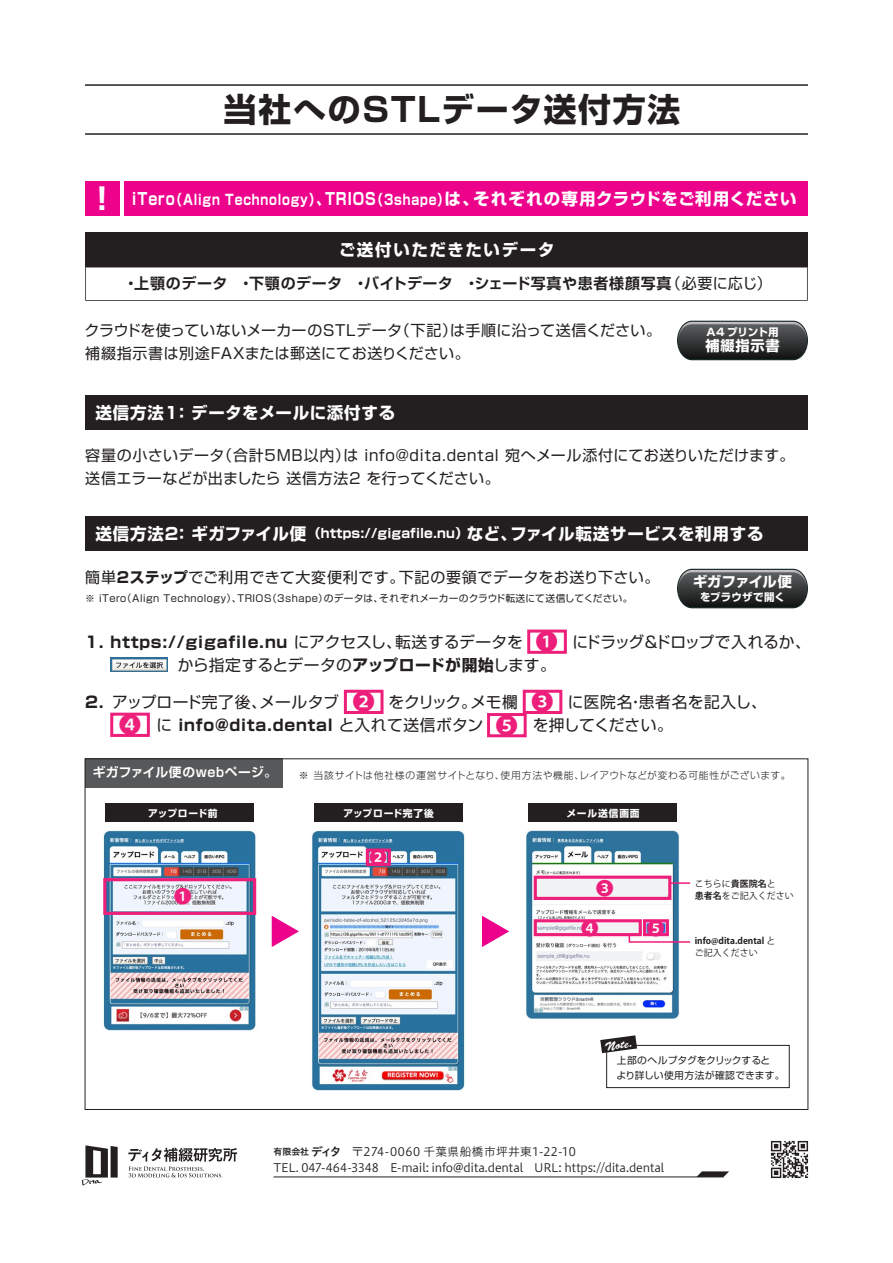
<style>
.page{position:relative;width:893px;height:1263px;background:#fff}
.page>*{position:absolute;margin:0;border:0;box-sizing:border-box;transform-origin:0 0}
.t1{font:700 33px "Shin Go Upr";letter-spacing:.05em;color:#231f20}
.t2{font:22.5px "Koz Go Pr 6 N";color:#ee1e7b}
.t3{font:18px "Koz Go Pr 6 N";color:#ee1e7b}
.t4{font:700 16.5px "Shin Go Upr";letter-spacing:.05em;color:#fff}
.t5{font:700 16.5px "Shin Go Upr";letter-spacing:.07em;color:#fff;scale:.8 1}
.t6{font:700 16.5px "Shin Go Upr";letter-spacing:.1em;color:#fff}
.t7{font:15.75px/23.2px "Shin Go Upr";color:#231f20}
.t8{font:15px/23.2px "Shin Go Upr";letter-spacing:.025em;color:#231f20}
.t9{font:700 15px "Shin Go Upr De";letter-spacing:.04em;color:#231f20}
.t10{font:700 14.25px "Shin Go Upr";letter-spacing:-.02em;color:#fff}
.t11{font:700 14.25px "Shin Go Upr";letter-spacing:.03em;color:#fff}
.t12{font:700 12.75px "Shin Go Upr De";letter-spacing:.05em;color:#fff}
.t13{font:12.15px "Brush Script Std";color:#fff;scale:1.05 1}
.t14{font:11.7px/15.8px "Hiragino UD Sans Std N W3";letter-spacing:-.015em;color:#231f20}
.t15{font:700 10.5px "Shin Go Upr";letter-spacing:.005em;color:#fff}
.t16{font:9.75px "Shin Go Upr";letter-spacing:.04em;color:#231f20}
.t17{font:300 9.75px "Shin Go Upr";letter-spacing:.065em;color:#231f20}
.t18{font:9.75px/15px "Shin Go Upr";letter-spacing:.005em;color:#231f20}
.t19{font:700 9.75px "Shin Go Upr";letter-spacing:.07em;color:#fff}
.t20{font:700 9.75px "Shin Go Upr";letter-spacing:.035em;color:#fff}
.t21{font:700 9.75px "Shin Go Upr";letter-spacing:.09em;color:#fff}
.t22{font:700 9px/12px "Koz Go Pr 6 N";color:#231f20}
.t23{font:9px/12px "Koz Go Pr 6 N";color:#231f20}
.s1{font-size:30px}
.s2{font-size:14.25px}
.s3{font-family:"Shin Go Upr";font-weight:400}
.s4{font-size:12.75px}
.s5{font-weight:700}
.s6{font-weight:400}
.s7{font-family:"Hiragino UD Sans Std N W6";font-size:9px}
.s8{font-family:"Hiragino UD Sans Std N W6"}
</style>
<div class="page">
<div style="left:124px;top:182px;width:684px;height:34px;background:#ed028c"></div>
<svg style="left:85px;top:267px;width:723px;height:34px"></svg>
<div style="left:527px;top:629px;width:40px;height:25px;border:3px solid #ee1e7b"></div>
<div style="left:344px;top:690px;width:39px;height:24px;border:3px solid #ee1e7b"></div>
<div style="left:523px;top:690px;width:39px;height:24px;border:3px solid #ee1e7b"></div>
<div style="left:110px;top:713px;width:40px;height:24px;border:3px solid #ee1e7b"></div>
<div style="left:487px;top:713px;width:40px;height:24px;border:3px solid #ee1e7b"></div>
<img style="left:111px;top:657px;width:57px;height:15px">
<div style="left:85px;top:182px;width:34px;height:34px;background:#ed028c"></div>
<div style="left:85px;top:233px;width:723px;height:34px;background:#231f20"></div>
<div style="left:85px;top:396px;width:723px;height:34px;background:#231f20"></div>
<div style="left:85px;top:516px;width:723px;height:34px;background:#231f20"></div>
<hr style="left:85px;top:133px;width:723px;height:2px;background:#231f20">
<hr style="left:85px;top:84px;width:723px;height:2px;background:#231f20">
<img style="left:770px;top:1140px;width:39px;height:39px">
<hr style="left:274px;top:1177px;width:450px;height:1px;background:#231f20">
<svg style="left:696px;top:1171px;width:33px;height:6px"></svg>
<svg style="left:128px;top:1147px;width:109px;height:30px"></svg>
<svg style="left:82px;top:1145px;width:36px;height:40px"></svg>
<svg style="left:677px;top:569px;width:131px;height:39px;background:#464849"></svg>
<svg style="left:677px;top:321px;width:131px;height:39px;background:#464849"></svg>
<div style="left:85px;top:759px;width:198px;height:29px;background:#57585a"></div>
<div style="left:105px;top:803px;width:149px;height:19px;background:#231f20"></div>
<img style="left:103px;top:830px;width:154px;height:201px">
<div style="left:528px;top:803px;width:149px;height:19px;background:#231f20"></div>
<img style="left:526px;top:830px;width:154px;height:189px">
<div style="left:314px;top:803px;width:149px;height:19px;background:#231f20"></div>
<img style="left:312px;top:830px;width:153px;height:261px">
<svg style="left:272px;top:916px;width:27px;height:31px"></svg>
<svg style="left:482px;top:916px;width:27px;height:31px"></svg>
<div style="left:103px;top:878px;width:153px;height:37px;border:3px solid #ee1e7b"></div>
<div style="left:534px;top:919px;width:108px;height:17px;border:3px solid #ee1e7b"></div>
<div style="left:534px;top:876px;width:137px;height:24px;border:3px solid #ee1e7b"></div>
<div style="left:643px;top:919px;width:26px;height:17px;border:3px solid #ee1e7b"></div>
<div style="left:649px;top:921px;width:14px;height:13px;background:#fff;border-radius:50%"></div>
<div style="left:583px;top:921px;width:14px;height:14px;background:#fff;border-radius:50%"></div>
<div style="left:598px;top:881px;width:14px;height:14px;background:#fff;border-radius:50%"></div>
<div style="left:366px;top:848px;width:25px;height:18px;border:3px solid #ee1e7b"></div>
<div style="left:371px;top:850px;width:14px;height:14px;background:#fff;border-radius:50%"></div>
<div style="left:176px;top:890px;width:14px;height:13px;background:#fff;border-radius:50%"></div>
<hr style="left:670px;top:882px;width:20px;height:2px;background:#ee1e7b">
<svg style="left:628px;top:933px;width:63px;height:10px"></svg>
<div style="left:606px;top:1045px;width:183px;height:43px;border:1px solid #231f20"></div>
<svg style="left:600px;top:1035px;width:37px;height:18px"></svg>
<h1 class="t1" style="left:224px;top:84px;width:458px">当社へのSTLデータ送付方法</h1>
<p class="t5" style="left:96px;top:185px;width:877px"><span class="s1">!</span> iTero<span class="s2">（Align Technology）</span>、TRIOS<span class="s2">（3shape）</span>は、それぞれの専用クラウドをご利用ください</p>
<p class="t6" style="left:339px;top:236px;width:216px">ご送付いただきたいデータ</p>
<p class="t9" style="left:124px;top:271px;width:650px">・上顎のデータ　・下顎のデータ　・バイトデータ　・シェード写真や患者様顔写真<span class="s3">（必要に応じ）</span></p>
<p class="t8" style="left:85px;top:317px;width:578px">クラウドを使っていないメーカーのSTLデータ（下記）は手順に沿って送信ください。補綴指示書は別途FAXまたは郵送にてお送りください。</p>
<p class="t4" style="left:95px;top:399px;width:301px">送信方法1： データをメールに添付する</p>
<p class="t15" style="left:706px;top:323px;width:74px">A4 プリント用</p>
<p class="t11" style="left:705px;top:334px;width:76px">補綴指示書</p>
<p class="t8" style="left:85px;top:443px;width:711px">容量の小さいデータ（合計5MB以内）は info@dita.dental 宛へメール添付にてお送りいただけます。送信エラーなどが出ましたら 送信方法２ を行ってください。</p>
<p class="t4" style="left:95px;top:520px;width:670px">送信方法2： ギガファイル便 <span class="s4">（https://gigafile.nu）</span>など、ファイル転送サービスを利用する</p>
<p class="t8" style="left:85px;top:565px;width:576px">簡単<span class="s5">2ステップ</span>でご利用できて大変便利です。下記の要領でデータをお送り下さい。</p>
<p class="t16" style="left:85px;top:590px;width:549px">※ iTero（Align Technology）、TRIOS（3shape）のデータは、それぞれメーカーのクラウド転送にて送信してください。</p>
<p class="t10" style="left:693px;top:570px;width:100px">ギガファイル便</p>
<p class="t15" style="left:700px;top:588px;width:87px">をブラウザで開く</p>
<h2 class="t2" style="left:535px;top:629px;width:24px">❶</h2>
<p class="t7" style="left:112px;top:629px;width:701px;text-indent:-27px"><span class="s5">1. https://gigafile.nu</span> にアクセスし、転送するデータを　　　にドラッグ&amp;ドロップで入れるか、　　　　から指定するとデータの<span class="s5">アップロードが開始</span>します。</p>
<p class="t7" style="left:112px;top:689px;width:656px;text-indent:-27px"><span class="s5">2.</span> アップロード完了後、メールタブ　　　をクリック。メモ欄　　　に医院名・患者名を記入し、<span class="s5">　　</span> に <span class="s5">info@dita.dental</span> と入れて送信ボタン　　　を押してください。</p>
<h2 class="t2" style="left:352px;top:689px;width:24px">❷</h2>
<h2 class="t2" style="left:531px;top:689px;width:24px">❸</h2>
<h2 class="t2" style="left:119px;top:712px;width:24px">❹</h2>
<h2 class="t2" style="left:496px;top:713px;width:24px">❺</h2>
<p class="t12" style="left:93px;top:762px;width:186px">ギガファイル便のwebページ。</p>
<p class="t17" style="left:299px;top:767px;width:493px">※ 当該サイトは他社様の運営サイトとなり、使用方法や機能、レイアウトなどが変わる可能性がございます。</p>
<p class="t20" style="left:148px;top:805px;width:71px">アップロード前</p>
<p class="t19" style="left:343px;top:805px;width:92px">アップロード完了後</p>
<p class="t21" style="left:566px;top:805px;width:75px">メール送信画面</p>
<p class="t3" style="left:369px;top:847px;width:19px">❷</p>
<p class="t3" style="left:174px;top:886px;width:19px">❶</p>
<p class="t23" style="left:695px;top:877px;width:101px">こちらに<span class="s5">貴医院名</span>と<br><span class="s5">患者名</span>をご記入ください</p>
<p class="t22" style="left:695px;top:935px;width:82px">info@dita.dental <span class="s6">とご記入ください</span></p>
<p class="t3" style="left:596px;top:878px;width:19px">❸</p>
<p class="t3" style="left:581px;top:918px;width:19px">❹</p>
<p class="t3" style="left:647px;top:918px;width:19px">❺</p>
<p class="t13" style="left:604px;top:1040px;width:28px;rotate:-9deg">Note.</p>
<p class="t18" style="left:617px;top:1052px;width:170px">上部のヘルプタグをクリックすると<br>より詳しい使用方法が確認できます。</p>
<p class="t14" style="left:274px;top:1143px;width:392px"><span class="s7">有限会社</span><span class="s8">ディタ</span> 〒274-0060 千葉県船橋市坪井東1-22-10<br>TEL. 047-464-3348　E-mail: info@dita.dental　URL: https://dita.dental</p>
</div>
